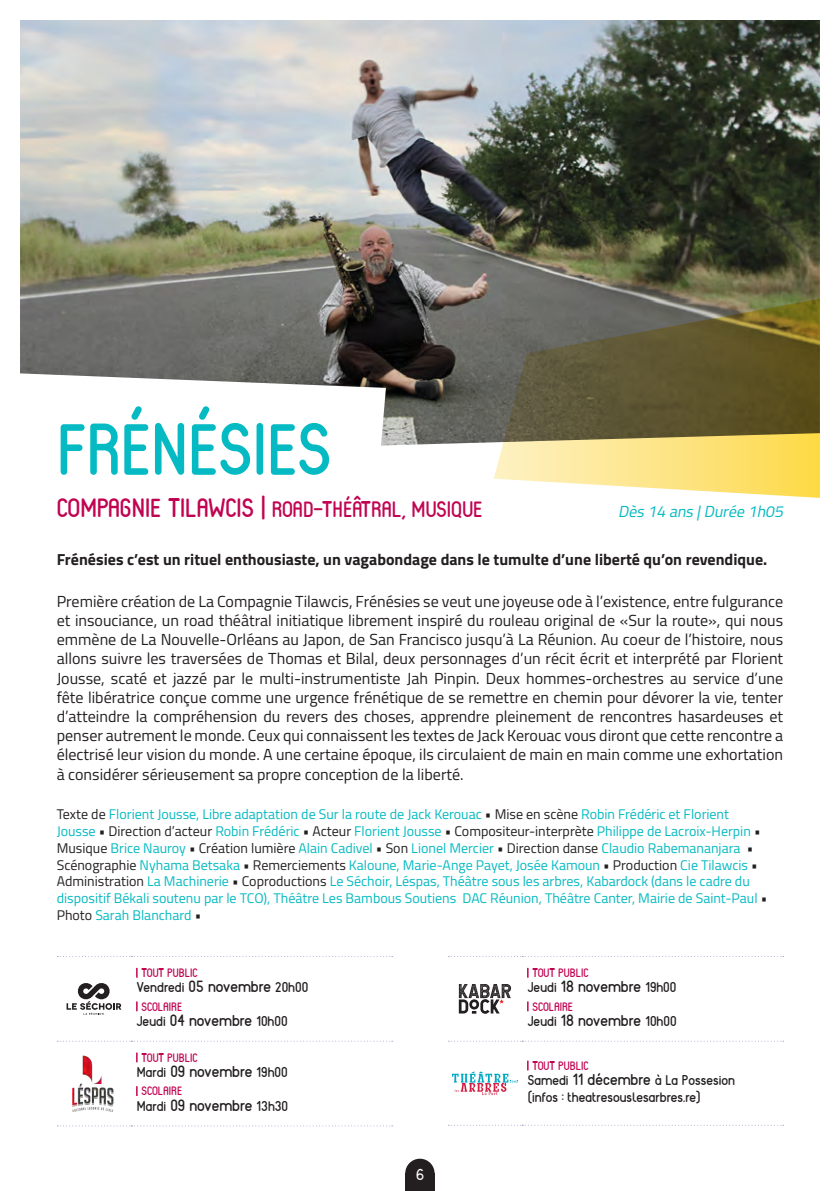
<style>
.page{position:relative;width:840px;height:1191px;background:#fff}
.page>*{position:absolute;margin:0;border:0;box-sizing:border-box;transform-origin:0 0}
.t1{font:700 72px "Reef";color:#05bac2}
.t2{font:700 22px "Reef";color:#c10452}
.t3{font:16px/19.2px "Titillium";color:#231f20;text-align:justify}
.t4{font:700 16px "Titillium";color:#231f20}
.t5{font:italic 16px "Titillium";color:#05bac2}
.t6{font:700 16px "Plum";color:#fff}
.t7{font:14px/16.8px "Titillium";color:#05bac2}
.t8{font:700 14px/16.8px "Reef";color:#231f20}
.t9{font:700 12px "Reef";color:#c10452}
.s1{font-size:26px}
.s2{color:#231f20}
.s3{font-size:16px}
</style>
<div class="page">
<svg style="left:448px;top:956px;width:335px;height:1px"></svg>
<svg style="left:448px;top:1040px;width:330px;height:1px"></svg>
<svg style="left:448px;top:1124px;width:327px;height:1px"></svg>
<svg style="left:458px;top:984px;width:52px;height:29px"></svg>
<svg style="left:452px;top:1071px;width:66px;height:24px"></svg>
<svg style="left:57px;top:1125px;width:335px;height:1px"></svg>
<svg style="left:57px;top:956px;width:335px;height:1px"></svg>
<svg style="left:57px;top:1040px;width:330px;height:1px"></svg>
<svg style="left:66px;top:983px;width:55px;height:31px"></svg>
<img style="left:72px;top:1055px;width:42px;height:56px">
<img style="left:21px;top:21px;width:797px;height:425px">
<svg style="left:21px;top:372px;width:365px;height:74px"></svg>
<svg style="left:493px;top:295px;width:325px;height:203px;background:#918657"></svg>
<div style="left:405px;top:1158px;width:29px;height:30px;background:#231f20;border-radius:50%"></div>
<div style="left:405px;top:1173px;width:29px;height:18px;background:#231f20"></div>
<h1 class="t1" style="left:57px;top:403px;width:276px">FRÉNÉSIES</h1>
<h2 class="t2" style="left:57px;top:495px;width:427px"><span class="s1">COMPAGNIE TILAWCIS |</span> ROAD-THÉÂTRAL, MUSIQUE</h2>
<p class="t4" style="left:57px;top:547px;width:711px">Frénésies c’est un rituel enthousiaste, un vagabondage dans le tumulte d’une liberté qu’on revendique.</p>
<p class="t3" style="left:57px;top:591px;width:727px">Première création de La Compagnie Tilawcis, Frénésies se veut une joyeuse ode à l’existence, entre fulgurance et insouciance, un road théâtral initiatique librement inspiré du rouleau original de «Sur la route», qui nous emmène de La Nouvelle-Orléans au Japon, de San Francisco jusqu’à La Réunion. Au coeur de l’histoire, nous allons suivre les traversées de Thomas et Bilal, deux personnages d’un récit écrit et interprété par Florient Jousse, scaté et jazzé par le multi-instrumentiste Jah Pinpin. Deux hommes-orchestres au service d’une fête libératrice conçue comme une urgence frénétique de se remettre en chemin pour dévorer la vie, tenter d’atteindre la compréhension du revers des choses, apprendre pleinement de rencontres hasardeuses et penser autrement le monde. Ceux qui connaissent les textes de Jack Kerouac vous diront que cette rencontre a électrisé leur vision du monde. A une certaine époque, ils circulaient de main en main comme une exhortation à considérer sérieusement sa propre conception de la liberté.</p>
<p class="t7" style="left:57px;top:805px;width:711px"><span class="s2">Texte de</span> Florient Jousse, Libre adaptation de Sur la route de Jack Kerouac <span class="s2">• Mise en scène</span> Robin Frédéric et Florient Jousse <span class="s2">• Direction d’acteur</span> Robin Frédéric <span class="s2">• Acteur</span> Florient Jousse <span class="s2">• Compositeur-interprète</span> Philippe de Lacroix-Herpin <span class="s2">• Musique</span> Brice Nauroy <span class="s2">• Création lumière</span> Alain Cadivel <span class="s2">• Son</span> Lionel Mercier <span class="s2">• Direction danse</span> Claudio Rabemananjara <span class="s2">• Scénographie</span> Nyhama Betsaka <span class="s2">• Remerciements</span> Kaloune, Marie-Ange Payet, Josée Kamoun <span class="s2">• Production</span> Cie Tilawcis <span class="s2">• Administration</span> La Machinerie <span class="s2">• Coproductions</span> Le Séchoir, Léspas, Théâtre sous les arbres, Kabardock (dans le cadre du dispositif Békali soutenu par le TCO), Théâtre Les Bambous Soutiens DAC Réunion, Théâtre Canter, Mairie de Saint-Paul <span class="s2">• Photo</span> Sarah Blanchard <span class="s2">•</span></p>
<p class="t5" style="left:617px;top:500px;width:170px">Dès 14 ans |Durée 1h05</p>
<p class="t9" style="left:141px;top:965px;width:58px">TOUT PUBLIC</p>
<p class="t8" style="left:137px;top:979px;width:173px">Vendredi <span class="s3">05 novembre</span> 20h00</p>
<p class="t9" style="left:141px;top:998px;width:42px">SCOLAIRE</p>
<p class="t8" style="left:137px;top:1012px;width:152px">Jeudi <span class="s3">04 novembre</span> 10h00</p>
<p class="t9" style="left:141px;top:1049px;width:58px">TOUT PUBLIC</p>
<p class="t8" style="left:137px;top:1063px;width:152px">Mardi <span class="s3">09 novembre</span> 19h00</p>
<p class="t9" style="left:141px;top:1083px;width:42px">SCOLAIRE</p>
<p class="t8" style="left:137px;top:1097px;width:153px">Mardi <span class="s3">09 novembre</span> 13h30</p>
<p class="t6" style="left:415px;top:1166px;width:12px">6</p>
<p class="t9" style="left:532px;top:965px;width:58px">TOUT PUBLIC</p>
<p class="t8" style="left:527px;top:979px;width:150px">Jeudi <span class="s3">18 novembre</span> 19h00</p>
<p class="t9" style="left:532px;top:998px;width:42px">SCOLAIRE</p>
<p class="t8" style="left:527px;top:1012px;width:150px">Jeudi <span class="s3">18 novembre</span> 10h00</p>
<p class="t9" style="left:532px;top:1058px;width:58px">TOUT PUBLIC</p>
<p class="t8" style="left:527px;top:1071px;width:209px">Samedi <span class="s3">11 décembre</span> à La Possesion (infos : theatresouslesarbres.re)</p>
</div>
